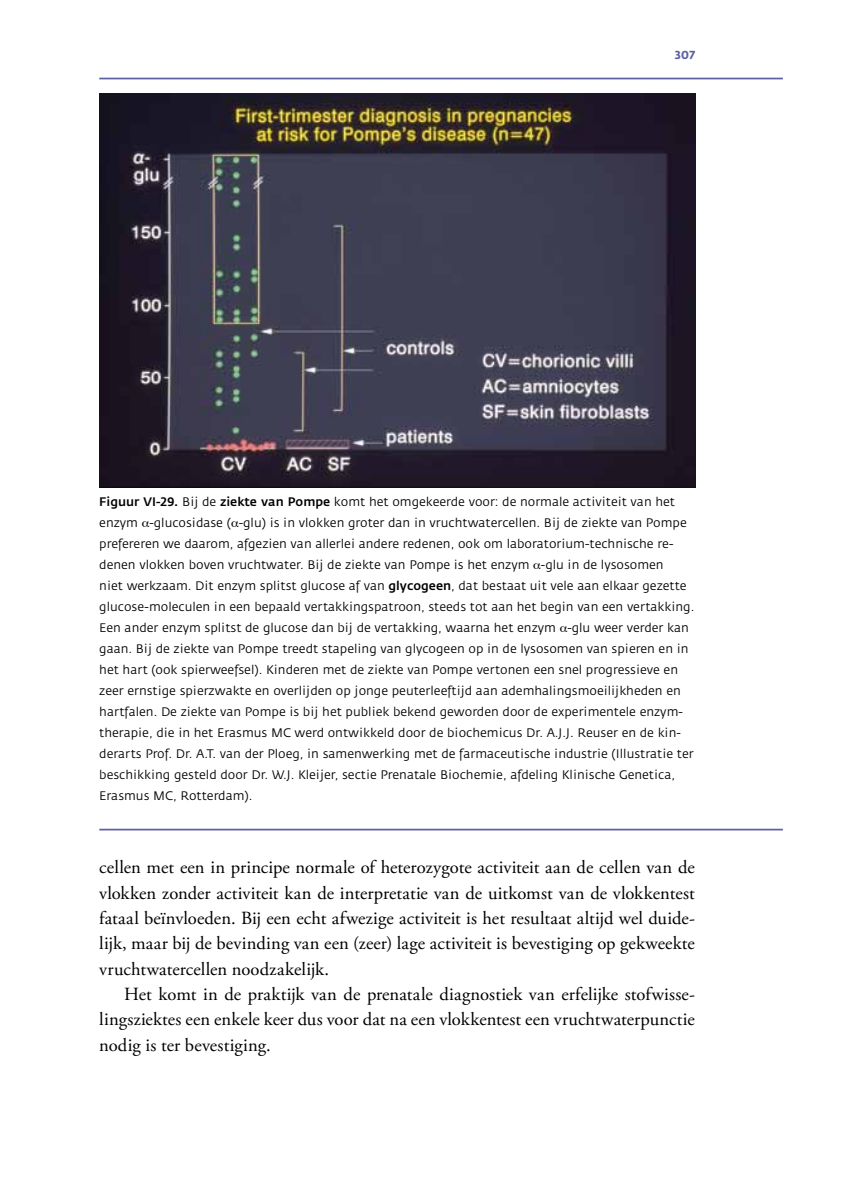
<style>
.page{position:relative;width:844px;height:1191px;background:#fff}
.page>*{position:absolute;margin:0;border:0;box-sizing:border-box;transform-origin:0 0}
.t1{font:18.55px/25.4px "Adobe Garamond Pro";letter-spacing:.005em;color:#000;text-align:justify}
.t2{font:12.25px/21px "Fedra Sans";color:#000}
.t3{font:700 11.55px "Fedra Sans";color:#6061a4}
.s1{font-weight:500}
</style>
<div class="page">
<hr style="left:99px;top:78px;width:683px;height:1px;background:#6061a4">
<hr style="left:99px;top:828px;width:683px;height:2px;background:#6061a4">
<img style="left:99px;top:93px;width:595px;height:395px">
<p class="t3" style="left:674px;top:47px;width:22px">307</p>
<p class="t2" style="left:99px;top:491px;width:596px"><span class="s1">Figuur VI-29.</span> Bij de <span class="s1">ziekte van Pompe</span> komt het omgekeerde voor: de normale activiteit van het enzym -glucosidase ( -glu) is in vlokken groter dan in vruchtwatercellen. Bij de ziekte van Pompe prefereren we daarom, afgezien van allerlei andere redenen, ook om laboratorium-technische re&shy;denen vlokken boven vruchtwater. Bij de ziekte van Pompe is het enzym -glu in de lysosomen<br>niet werkzaam. Dit enzym splitst glucose af van <span class="s1">glycogeen</span>, dat bestaat uit vele aan elkaar gezette glucose-moleculen in een bepaald vertakkingspatroon, steeds tot aan het begin van een vertakking.<br>Een ander enzym splitst de glucose dan bij de vertakking, waarna het enzym -glu weer verder kan gaan. Bij de ziekte van Pompe treedt stapeling van glycogeen op in de lysosomen van spieren en in het hart (ook spierweefsel). Kinderen met de ziekte van Pompe vertonen een snel progressieve en zeer ernstige spierzwakte en overlijden op jonge peuterleeftijd aan ademhalingsmoeilijkheden en hartfalen. De ziekte van Pompe is bij het publiek bekend geworden door de experimentele enzym&shy;therapie, die in het Erasmus MC werd ontwikkeld door de biochemicus Dr. A.J.J. Reuser en de kin&shy;derarts Prof. Dr. A.T. van der Ploeg, in samenwerking met de farmaceutische industrie (Illustratie ter beschikking gesteld door Dr. W.J. Kleijer, sectie Prenatale Biochemie, afdeling Klinische Genetica, Erasmus MC, Rotterdam).</p>
<p class="t1" style="left:99px;top:855px;width:597px">cellen met een in principe normale of heterozygote activiteit aan de cellen van de vlokken zonder activiteit kan de interpretatie van de uitkomst van de vlokkentest fataal beïnvloeden. Bij een echt afwezige activiteit is het resultaat altijd wel duide&shy;lijk, maar bij de bevinding van een (zeer) lage activiteit is bevestiging op gekweekte vruchtwatercellen noodzakelijk.</p>
<h1 class="t1" style="left:99px;top:982px;width:597px;text-indent:25px">Het komt in de praktijk van de prenatale diagnostiek van erfelijke stofwisse&shy;lingsziektes een enkele keer dus voor dat na een vlokkentest een vruchtwaterpunctie nodig is ter bevestiging.</h1>
</div>
